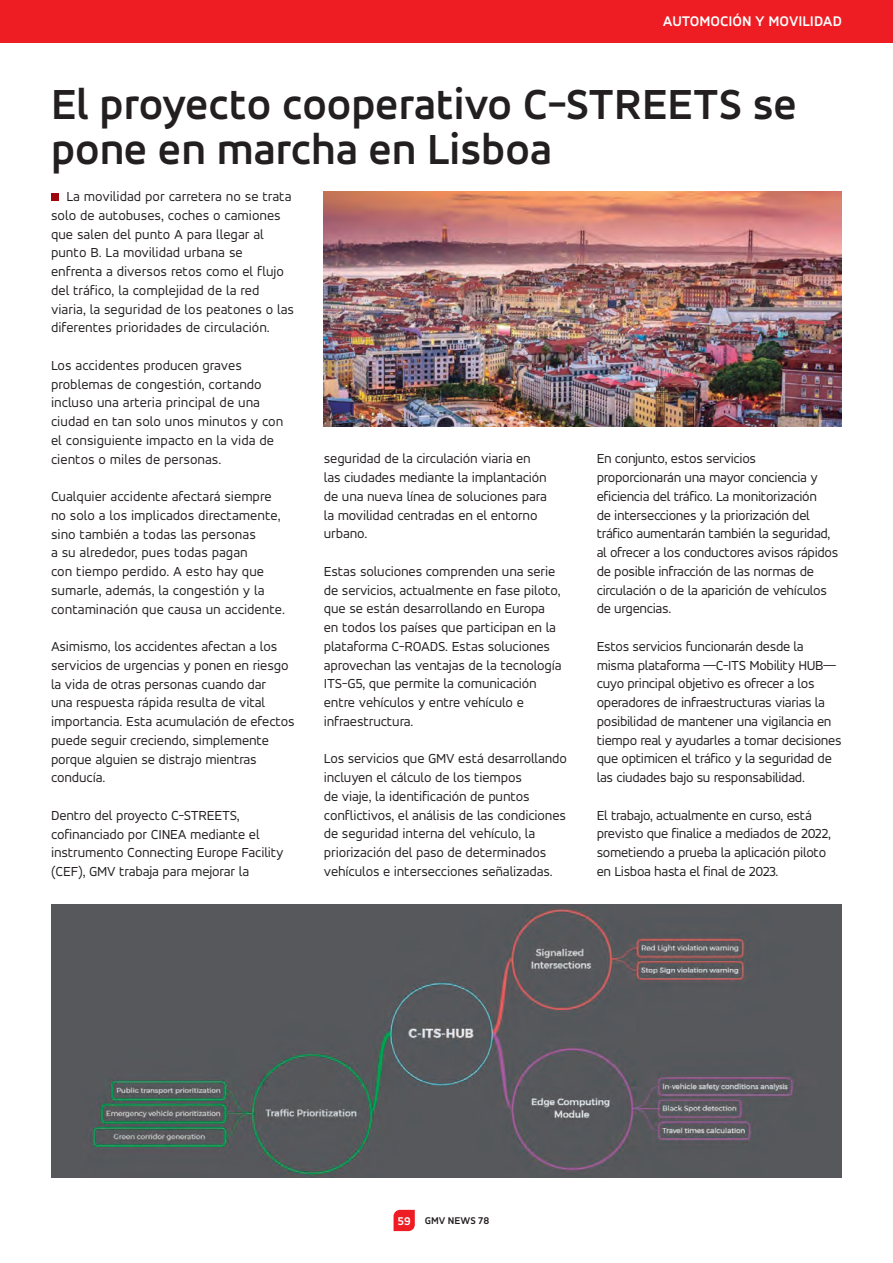
<style>
.page{position:relative;width:893px;height:1263px;background:#fff}
.page>*{position:absolute;margin:0;border:0;box-sizing:border-box;transform-origin:0 0}
.Titulo_B{font:700 45px/45px "Accord Alternate";color:#231f20}
.t1{font:700 15px "Accord Alternate";color:#fff}
.Texto_GENERAL{font:14.25px/18.8px "Accord Alternate";letter-spacing:-.01em;color:#231f20}
.numero_pie_de_pagina{font:700 12px "Accord Alternate";color:#fff}
.pie_de_pagina{font:700 10.5px "Accord Alternate";color:#231f20}
</style>
<div class="page">
<div style="left:51px;top:194px;width:7px;height:7px;background:#9d070d"></div>
<svg style="left:394px;top:1210px;width:21px;height:21px"></svg>
<div style="left:0;top:0;width:893px;height:43px;background:#ee1d23"></div>
<img style="left:324px;top:191px;width:518px;height:236px">
<div style="left:51px;top:904px;width:791px;height:274px;background:#57585c"></div>
<img style="left:90px;top:906px;width:704px;height:271px">
<p class="t1" style="left:663px;top:12px;width:181px">AUTOMOCIÓN Y MOVILIDAD</p>
<p class="Titulo_B" style="left:51px;top:81px;width:747px">El proyecto cooperativo C-STREETS se pone en marcha en Lisboa</p>
<p class="Texto_GENERAL" style="left:51px;top:187px;width:245px;text-indent:16px">La movilidad por carretera no se trata solo de autobuses, coches o camiones que salen del punto A para llegar al punto B. La movilidad urbana se enfrenta a diversos retos como el flujo del tráfico, la complejidad de la red viaria, la seguridad de los peatones o las diferentes prioridades de circulación.</p>
<p class="Texto_GENERAL" style="left:51px;top:355px;width:234px">Los accidentes producen graves problemas de congestión, cortando incluso una arteria principal de una ciudad en tan solo unos minutos y con el consiguiente impacto en la vida de cientos o miles de personas.</p>
<p class="Texto_GENERAL" style="left:51px;top:487px;width:236px">Cualquier accidente afectará siempre no solo a los implicados directamente, sino también a todas las personas<br>a su alrededor, pues todas pagan<br>con tiempo perdido. A esto hay que sumarle, además, la congestión y la contaminación que causa un accidente.</p>
<p class="Texto_GENERAL" style="left:51px;top:637px;width:245px">Asimismo, los accidentes afectan a los servicios de urgencias y ponen en riesgo la vida de otras personas cuando dar<br>una respuesta rápida resulta de vital importancia. Esta acumulación de efectos puede seguir creciendo, simplemente porque alguien se distrajo mientras conducía.</p>
<p class="Texto_GENERAL" style="left:51px;top:806px;width:234px">Dentro del proyecto C-STREETS, cofinanciado por CINEA mediante el instrumento Connecting Europe Facility (CEF), GMV trabaja para mejorar la</p>
<p class="Texto_GENERAL" style="left:324px;top:449px;width:224px">seguridad de la circulación viaria en las ciudades mediante la implantación de una nueva línea de soluciones para la movilidad centradas en el entorno urbano.</p>
<p class="Texto_GENERAL" style="left:324px;top:561px;width:239px">Estas soluciones comprenden una serie de servicios, actualmente en fase piloto, que se están desarrollando en Europa en todos los países que participan en la plataforma C-ROADS. Estas soluciones aprovechan las ventajas de la tecnología ITS-G5, que permite la comunicación entre vehículos y entre vehículo e infraestructura.</p>
<p class="Texto_GENERAL" style="left:324px;top:749px;width:244px">Los servicios que GMV está desarrollando incluyen el cálculo de los tiempos<br>de viaje, la identificación de puntos conflictivos, el análisis de las condiciones de seguridad interna del vehículo, la priorización del paso de determinados vehículos e intersecciones señalizadas.</p>
<p class="Texto_GENERAL" style="left:597px;top:449px;width:243px">En conjunto, estos servicios proporcionarán una mayor conciencia y eficiencia del tráfico. La monitorización<br>de intersecciones y la priorización del tráfico aumentarán también la seguridad, al ofrecer a los conductores avisos rápidos de posible infracción de las normas de circulación o de la aparición de vehículos de urgencias.</p>
<p class="Texto_GENERAL" style="left:597px;top:637px;width:246px">Estos servicios funcionarán desde la misma plataforma —C-ITS Mobility HUB— cuyo principal objetivo es ofrecer a los operadores de infraestructuras viarias la posibilidad de mantener una vigilancia en tiempo real y ayudarles a tomar decisiones que optimicen el tráfico y la seguridad de las ciudades bajo su responsabilidad.</p>
<p class="Texto_GENERAL" style="left:597px;top:805px;width:236px">El trabajo, actualmente en curso, está previsto que finalice a mediados de 2022, sometiendo a prueba la aplicación piloto en Lisboa hasta el final de 2023.</p>
<p class="numero_pie_de_pagina" style="left:397px;top:1214px;width:15px">59</p>
<p class="pie_de_pagina" style="left:425px;top:1214px;width:66px">GMV NEWS 78</p>
</div>
